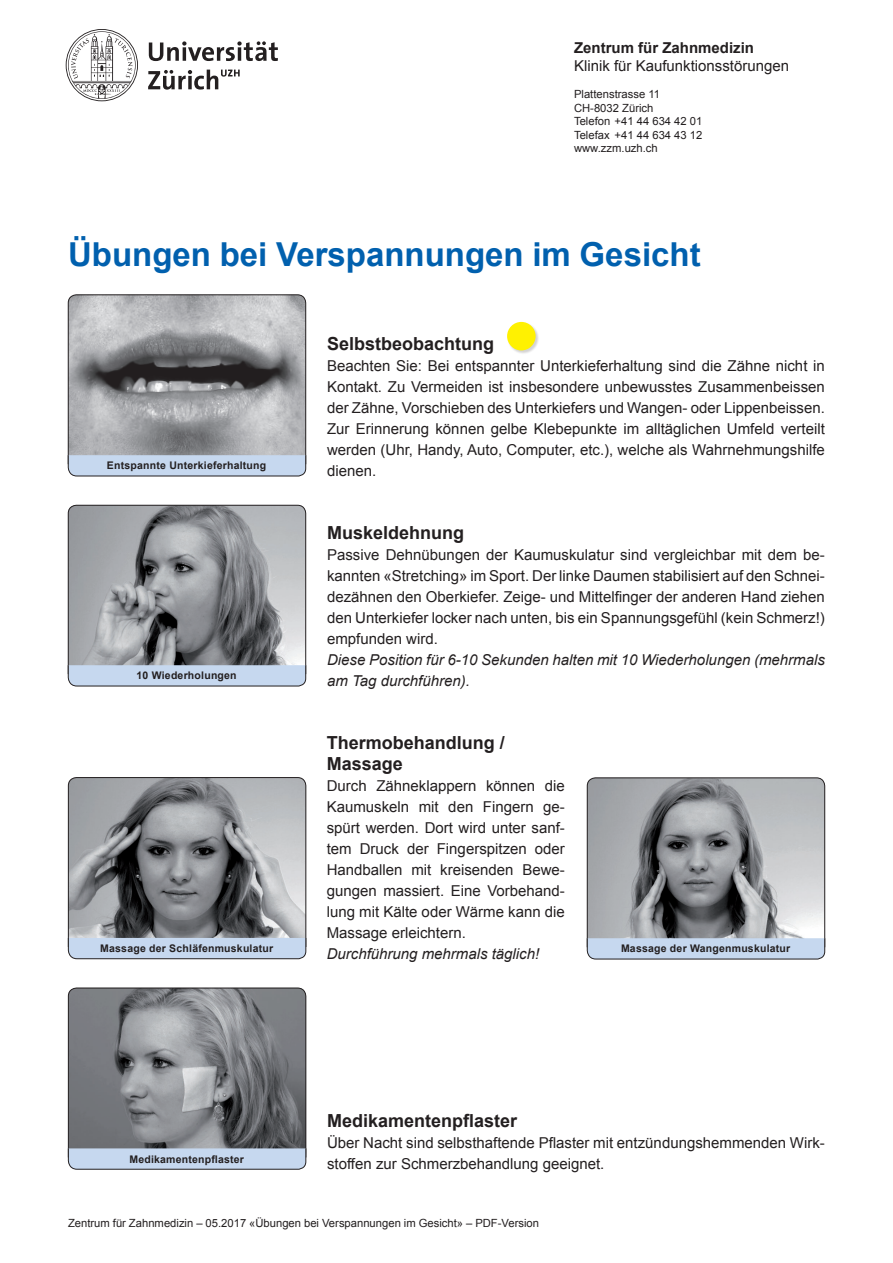
<style>
.page{position:relative;width:893px;height:1263px;background:#fff}
.page>*{position:absolute;margin:0;border:0;box-sizing:border-box;transform-origin:0 0}
.Titel_Rubrik{font:700 33px "Arial";color:#0160ae}
.Zwischentitel_1{font:700 18px/21px "Arial";color:#231f20}
.Lauftext{font:15px/21px "Arial";color:#231f20;text-align:justify}
.Zwischentitel_1-2{font:15px/21px "Arial";color:#231f20;text-align:justify}
.Lauftext-2{font:italic 15px/21px "Arial";color:#231f20}
.t1{font:700 15px "Arial";color:#231f20}
.Fusszeile{font:11.25px "Arial";color:#231f20}
.Legende_Impressum_Ti{font:700 10.5px "Arial";letter-spacing:.02em;color:#231f20}
</style>
<div class="page">
<svg style="left:66px;top:29px;width:212px;height:72px"></svg>
<svg style="left:68px;top:294px;width:238px;height:182px"></svg>
<svg style="left:587px;top:777px;width:238px;height:182px"></svg>
<svg style="left:68px;top:777px;width:238px;height:182px"></svg>
<svg style="left:68px;top:988px;width:238px;height:182px"></svg>
<svg style="left:68px;top:505px;width:238px;height:181px"></svg>
<div style="left:507px;top:322px;width:33px;height:33px;background:#231f20;opacity:.2"></div>
<div style="left:507px;top:322px;width:29px;height:28px;background:#fff101;border-radius:50%"></div>
<p class="t1" style="left:574px;top:38px;width:182px">Zentrum für Zahnmedizin</p>
<p class="Lauftext" style="left:574px;top:56px;width:217px">Klinik für Kaufunktionsstörungen</p>
<p class="Fusszeile" style="left:574px;top:87px;width:88px">Plattenstrasse 11</p>
<p class="Fusszeile" style="left:574px;top:101px;width:81px">CH-8032 Zürich</p>
<p class="Fusszeile" style="left:574px;top:114px;width:130px">Telefon +41 44 634 42 01</p>
<p class="Fusszeile" style="left:574px;top:128px;width:130px">Telefax +41 44 634 43 12</p>
<p class="Fusszeile" style="left:574px;top:141px;width:85px">www.zzm.uzh.ch</p>
<p class="Titel_Rubrik" style="left:68px;top:233px;width:634px">Übungen bei Verspannungen im Gesicht</p>
<p class="Legende_Impressum_Ti" style="left:107px;top:459px;width:161px">Entspannte Unterkieferhaltung</p>
<p class="Legende_Impressum_Ti" style="left:137px;top:669px;width:102px">10 Wiederholungen</p>
<p class="Zwischentitel_1" style="left:327px;top:334px;width:169px">Selbstbeobachtung</p>
<p class="Lauftext" style="left:327px;top:356px;width:499px">Beachten Sie: Bei entspannter Unterkieferhaltung sind die Zähne nicht in Kontakt. Zu Vermeiden ist insbesondere unbewusstes Zusammenbeissen der Zähne, Vorschieben des Unterkiefers und Wangen- oder Lippenbeissen.<br>Zur Erinnerung können gelbe Klebepunkte im alltäglichen Umfeld verteilt werden (Uhr, Handy, Auto, Computer, etc.), welche als Wahrnehmungshilfe dienen.</p>
<p class="Zwischentitel_1" style="left:327px;top:523px;width:139px">Muskeldehnung</p>
<p class="Lauftext" style="left:327px;top:545px;width:499px">Passive Dehnübungen der Kaumuskulatur sind vergleichbar mit dem be&shy;kannten «Stretching» im Sport. Der linke Daumen stabilisiert auf den Schnei&shy;dezähnen den Oberkiefer. Zeige- und Mittelfinger der anderen Hand ziehen den Unterkiefer locker nach unten, bis ein Spannungsgefühl (kein Schmerz!) empfunden wird.</p>
<p class="Lauftext-2" style="left:327px;top:650px;width:499px">Diese Position für 6-10 Sekunden halten mit 10 Wiederholungen (mehrmals am Tag durchführen).</p>
<p class="Zwischentitel_1" style="left:327px;top:733px;width:179px">Thermobehandlung /<br>Massage</p>
<p class="Zwischentitel_1-2" style="left:327px;top:776px;width:240px">Durch Zähneklappern können die Kaumuskeln mit den Fingern ge&shy;spürt werden. Dort wird unter sanf&shy;tem Druck der Fingerspitzen oder Handballen mit kreisenden Bewe&shy;gungen massiert. Eine Vorbehand&shy;lung mit Kälte oder Wärme kann die Massage erleichtern.</p>
<p class="Lauftext-2" style="left:327px;top:944px;width:214px">Durchführung mehrmals täglich!</p>
<p class="Legende_Impressum_Ti" style="left:100px;top:941px;width:174px">Massage der Schläfenmuskulatur</p>
<p class="Legende_Impressum_Ti" style="left:621px;top:942px;width:171px">Massage der Wangenmuskulatur</p>
<p class="Legende_Impressum_Ti" style="left:129px;top:1152px;width:116px">Medikamentenpflaster</p>
<p class="Zwischentitel_1" style="left:327px;top:1111px;width:192px">Medi-kamentenpflaster</p>
<p class="Lauftext" style="left:327px;top:1133px;width:499px">Über Nacht sind selbsthaftende Pflaster mit entzündungshemmenden Wirk&shy;stoffen zur Schmerzbehandlung geeignet.</p>
<p class="Fusszeile" style="left:68px;top:1215px;width:473px">Zentrum für Zahnmedizin – 05.2017 «Übungen bei Verspannungen im Gesicht» – PDF-Version</p>
</div>
